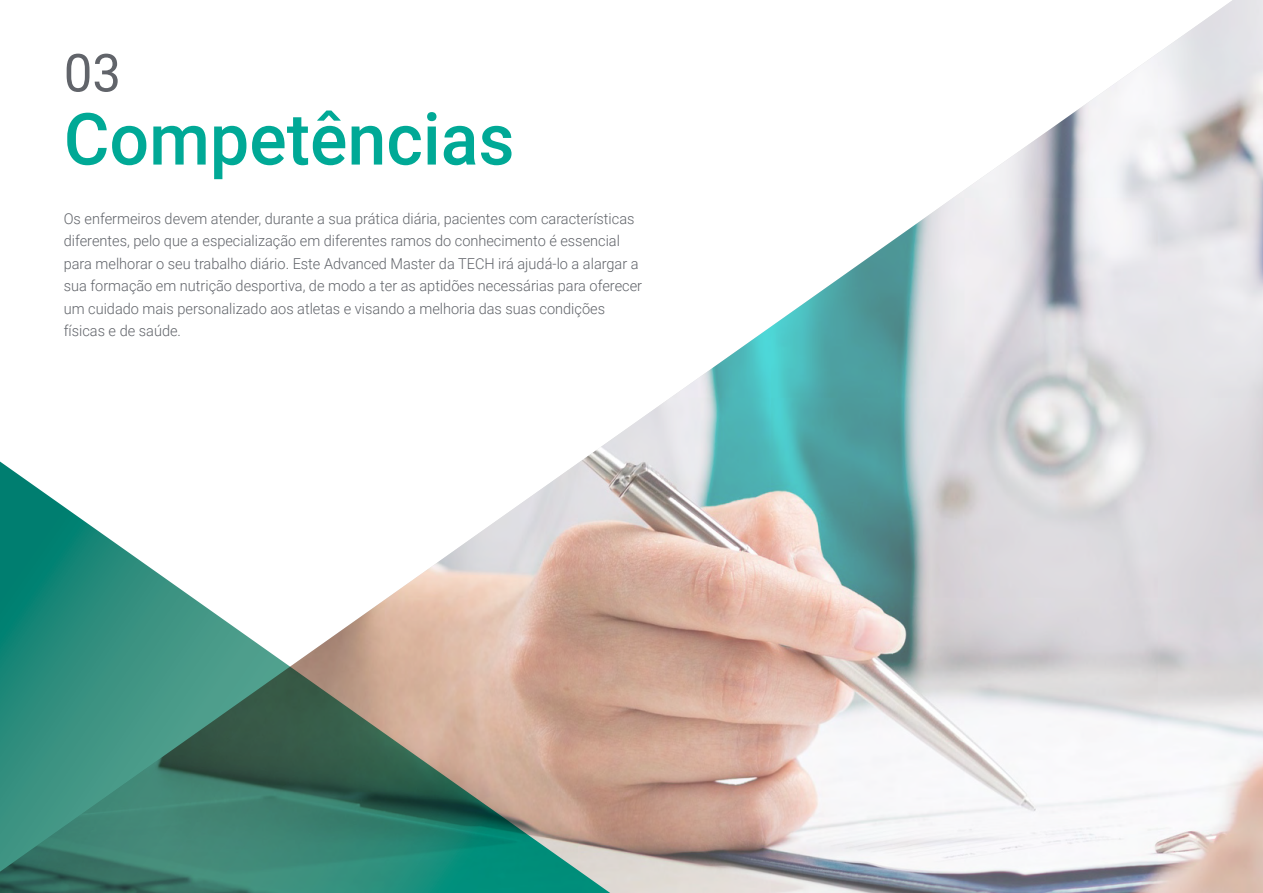
<style>
.page{position:relative;width:1263px;height:893px;background:#fff}
.page>*{position:absolute;margin:0;border:0;box-sizing:border-box;transform-origin:0 0}
.t1{font:500 72px "Roboto";color:#00a996}
.t2{font:52.5px "Roboto";color:#61646a}
.t3{font:300 15px/22.5px "Roboto";color:#61646a}
</style>
<div class="page">
<img style="left:602px;top:0;width:661px;height:893px">
<svg style="left:0;top:446px;width:640px;height:447px"></svg>
<h2 class="t2" style="left:64px;top:36px;width:59px">03</h2>
<h1 class="t1" style="left:64px;top:89px;width:452px">Competências</h1>
<p class="t3" style="left:64px;top:207px;width:580px">Os enfermeiros devem atender, durante a sua prática diária, pacientes com características diferentes, pelo que a especialização em diferentes ramos do conhecimento é essencial para melhorar o seu trabalho diário. Este Advanced Master da TECH irá ajudá-lo a alargar a sua formação em nutrição desportiva, de modo a ter as aptidões necessárias para oferecer um cuidado mais personalizado aos atletas e visando a melhoria das suas condições físicas e de saúde.</p>
</div>
